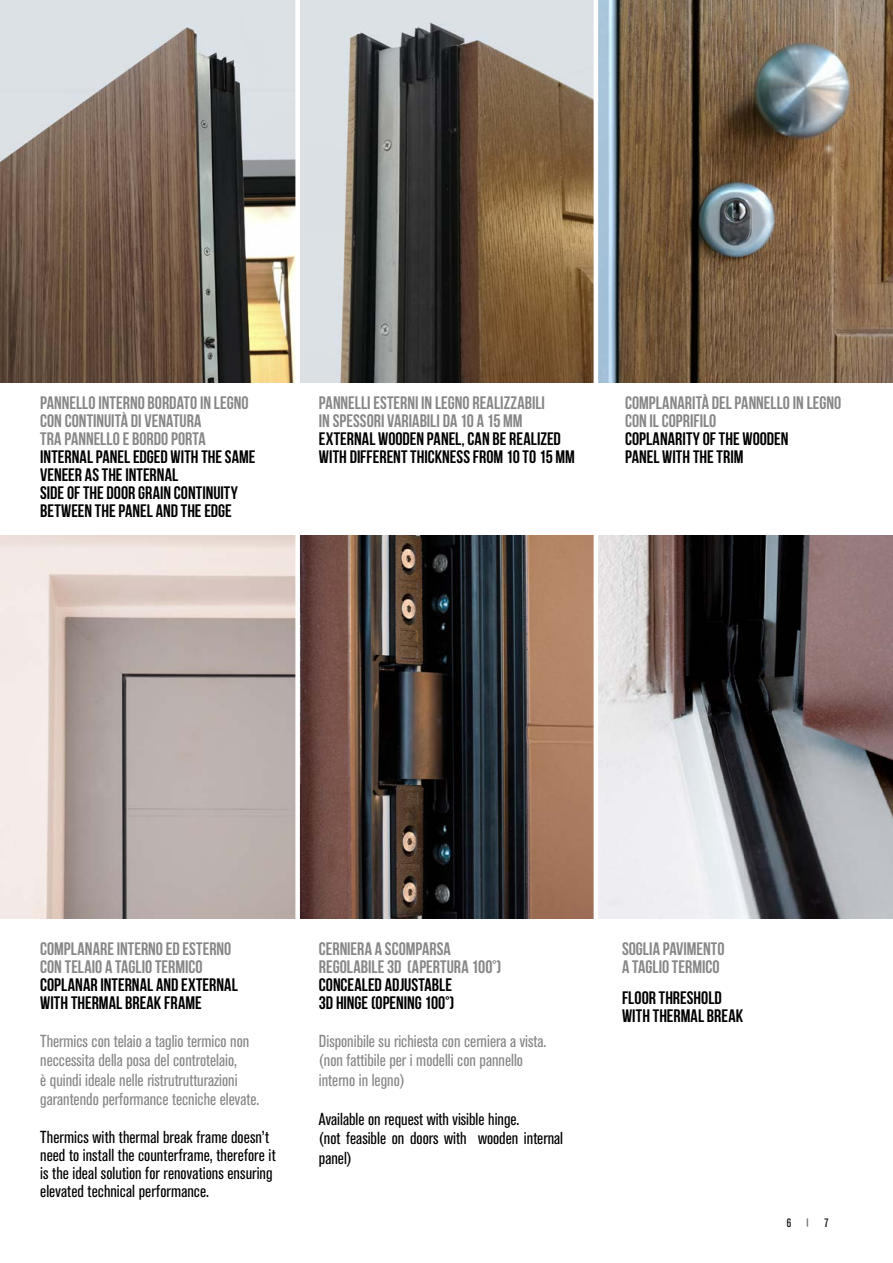
<style>
.page{position:relative;width:893px;height:1263px;background:#fff}
.page>*{position:absolute;margin:0;border:0;box-sizing:border-box;transform-origin:0 0}
.t1{font:700 18px/18px "Bebas Neue";color:#000}
.t2{font:700 18px/18px "Bebas Neue";color:#878787}
.t3{font:condensed 17.25px/19.5px "Akzidenz Grotesk BQ";color:#878787}
.t4{font:condensed 17.25px/18px "Akzidenz Grotesk BQ";color:#000}
.t5{font:condensed 12px "Akzidenz Grotesk BQ";color:#000}
</style>
<div class="page">
<img style="left:0;top:536px;width:594px;height:382px">
<img style="left:598px;top:536px;width:295px;height:383px">
<img style="left:0;top:0;width:893px;height:383px">
<div style="left:295px;top:0;width:5px;height:1199px;background:#fff"></div>
<hr style="left:594px;top:0;width:4px;height:1199px;background:#fff">
<p class="t2" style="left:40px;top:393px;width:210px">PANNELLO INTERNO BORDATO IN LEGNO<br>CON CONTINUITÀ DI VENATURA<br>TRA PANNELLO E BORDO PORTA</p>
<p class="t1" style="left:40px;top:447px;width:217px">INTERNAL PANEL EDGED WITH THE SAME<br>VENEER AS THE INTERNAL<br>SIDE OF THE DOOR GRAIN CONTINUITY<br>BETWEEN THE PANEL AND THE EDGE</p>
<p class="t2" style="left:319px;top:393px;width:228px">PANNELLI ESTERNI IN LEGNO REALIZZABILI<br>IN SPESSORI VARIABILI DA 10 A 15 mm</p>
<p class="t1" style="left:319px;top:429px;width:258px">EXTERNAL WOODEN PANEL, CAN BE REALIZED<br>WITH DIFFERENT THICKNESS FROM 10 TO 15 MM</p>
<p class="t2" style="left:625px;top:393px;width:218px">COMPLANARITÀ DEL PANNELLO IN LEGNO<br>CON IL COPRIFILO</p>
<p class="t1" style="left:625px;top:429px;width:165px">COPLANARITY OF THE WOODEN<br>PANEL WITH THE TRIM</p>
<p class="t2" style="left:40px;top:940px;width:193px">COMPLANARE INTERNO ED ESTERNO<br>CON TELAIO A TAGLIO TERMICO</p>
<p class="t1" style="left:40px;top:976px;width:199px">COPLANAR INTERNAL AND EXTERNAL<br>WITH THERMAL BREAK FRAME</p>
<p class="t3" style="left:40px;top:1031px;width:221px">Thermics con telaio a taglio termico non neccessita della posa del controtelaio,<br>è quindi ideale nelle ristrutrutturazioni garantendo performance tecniche elevate.</p>
<p class="t4" style="left:40px;top:1128px;width:237px">Thermics with thermal break frame doesn’t need to install the counterframe, therefore it is the ideal solution for renovations ensuring elevated technical performance.</p>
<p class="t2" style="left:319px;top:940px;width:184px">CERNIERA A SCOMPARSA<br>REGOLABILE 3D (APERTURA 100°)</p>
<p class="t1" style="left:319px;top:976px;width:137px">CONCEALED ADJUSTABLE<br>3D HINGE (OPENING 100°)</p>
<p class="t3" style="left:319px;top:1031px;width:229px">Disponibile su richiesta con cerniera a vista. (non fattibile per i modelli con pannello interno in legno)</p>
<p class="t4" style="left:319px;top:1109px;width:246px;line-height:19.5px">Available on request with visible hinge.<br>(not feasible on doors with wooden internal panel)</p>
<p class="t2" style="left:622px;top:940px;width:104px">SOGLIA PAVIMENTO<br>A TAGLIO TERMICO</p>
<p class="t1" style="left:622px;top:989px;width:123px">FLOOR THRESHOLD<br>WITH THERMAL BREAK</p>
<p class="t5" style="left:787px;top:1216px;width:6px">6</p>
<p class="t5" style="left:824px;top:1216px;width:6px">7</p>
</div>
